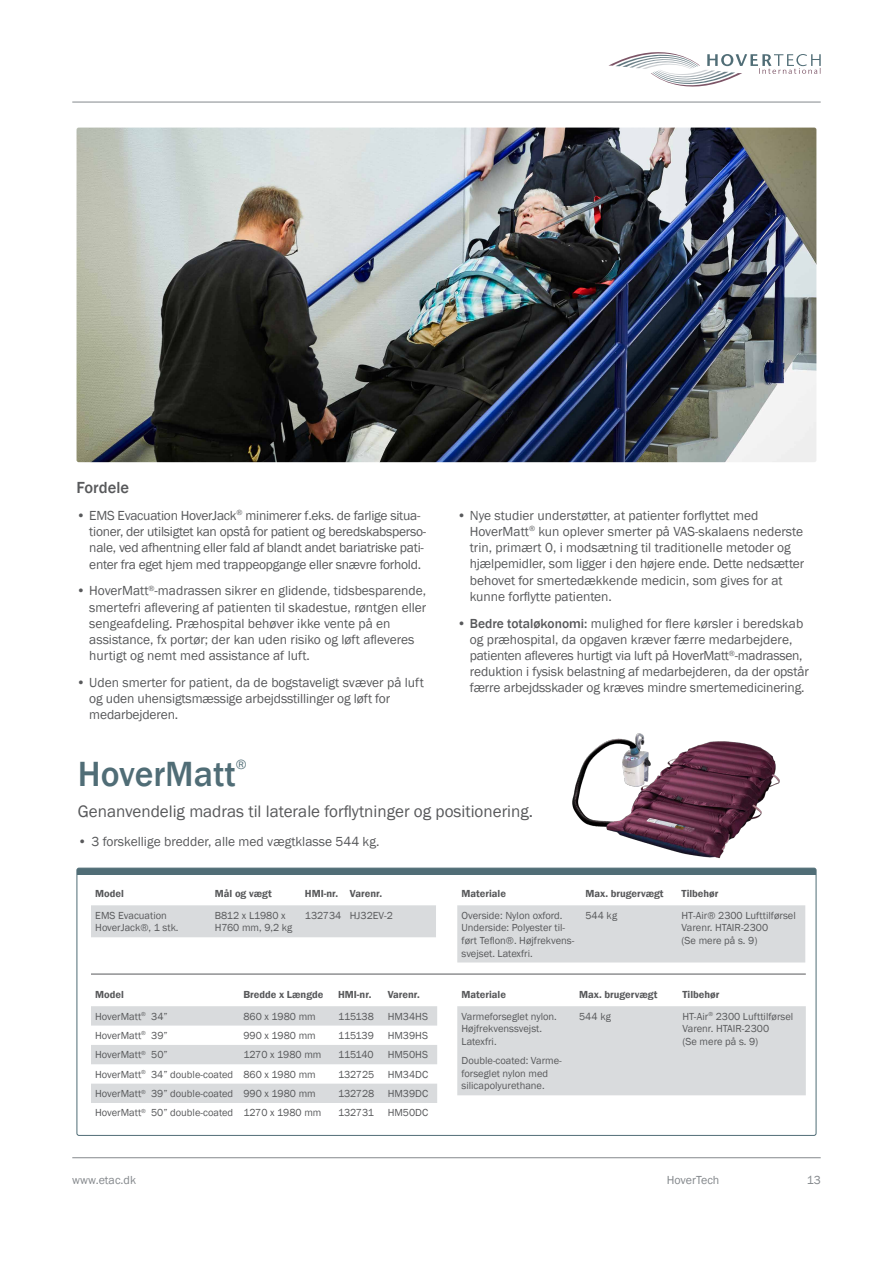
<style>
.page{position:relative;width:893px;height:1263px;background:#fff}
.page>*{position:absolute;margin:0;border:0;box-sizing:border-box;transform-origin:0 0}
.t1{font:500 36px "Franklin Gothic";color:#506d76}
.t2{font:17.1px "Franklin Gothic";color:#58595b}
.t3{font:500 16.5px "Franklin Gothic";color:#58595b}
.t4{font:13.95px "Franklin Gothic";color:#506d76}
.t5{font:13.5px/16.2px "Franklin Gothic";letter-spacing:-.01em;color:#58595b}
.t6{font:12px "Franklin Gothic";color:#84888c}
.t7{font:10.5px/12.6px "Franklin Gothic";color:#58595b}
.t8{font:600 10.5px "Franklin Gothic";color:#58595b}
.s1{font-weight:500}
</style>
<div class="page">
<hr style="left:72px;top:102px;width:749px;height:1px;background:#84888c">
<svg style="left:608px;top:52px;width:213px;height:35px"></svg>
<hr style="left:72px;top:1157px;width:749px;height:1px;background:#84888c">
<img style="left:77px;top:128px;width:739px;height:334px">
<img style="left:554px;top:733px;width:242px;height:135px">
<div style="left:77px;top:868px;width:739px;height:7px;background:#506d76"></div>
<div style="left:77px;top:868px;width:739px;height:268px;border:1px solid #506d76;border-radius:2px"></div>
<div style="left:91px;top:905px;width:345px;height:32px;background:#d9dbdd"></div>
<div style="left:457px;top:905px;width:348px;height:57px;background:#d9dbdd"></div>
<svg style="left:91px;top:1006px;width:346px;height:97px"></svg>
<div style="left:457px;top:1006px;width:349px;height:89px;background:#d9dbdd"></div>
<hr style="left:91px;top:974px;width:715px;height:1px;background:#58595b">
<p class="t3" style="left:77px;top:477px;width:54px">Fordele</p>
<p class="t5" style="left:89px;top:508px;width:339px;text-indent:-13px">• EMS Evacuation HoverJack<sup>®</sup> minimerer f.eks. de farlige situa&shy;tioner, der utilsigtet kan opstå for patient og beredskabsperso&shy;nale, ved afhentning eller fald af blandt andet bariatriske pati&shy;enter fra eget hjem med trappeopgange eller snævre forhold.</p>
<p class="t5" style="left:89px;top:583px;width:339px;text-indent:-13px">• HoverMatt<sup>®</sup>-madrassen sikrer en glidende, tidsbesparende, smertefri aflevering af patienten til skadestue, røntgen eller sengeafdeling. Præhospital behøver ikke vente på en assistance, fx portør; der kan uden risiko og løft afleveres hurtigt og nemt med assistance af luft.</p>
<p class="t5" style="left:89px;top:675px;width:336px;text-indent:-13px">• Uden smerter for patient, da de bogstaveligt svæver på luft og uden uhensigtsmæssige arbejdsstillinger og løft for medarbejderen.</p>
<p class="t5" style="left:470px;top:507px;width:336px;text-indent:-13px">• Nye studier understøtter, at patienter forflyttet med HoverMatt<sup>®</sup> kun oplever smerter på VAS-skalaens nederste trin, primært 0, i modsætning til traditionelle metoder og hjælpemidler, som ligger i den højere ende. Dette nedsætter behovet for smertedækkende medicin, som gives for at kunne forflytte patienten.</p>
<p class="t5" style="left:470px;top:615px;width:341px;text-indent:-13px">• <span class="s1">Bedre totaløkonomi:</span> mulighed for flere kørsler i beredskab og præhospital, da opgaven kræver færre medarbejdere, patienten afleveres hurtigt via luft på HoverMatt<sup>®</sup>-madrassen, reduktion i fysisk belastning af medarbejderen, da der opstår færre arbejdsskader og kræves mindre smertemedicinering.</p>
<h1 class="t1" style="left:78px;top:751px;width:160px">HoverMatt</h1>
<p class="t4" style="left:236px;top:755px;width:12px">®</p>
<p class="t2" style="left:78px;top:800px;width:457px">Genanvendelig madras til laterale forflytninger og positionering.</p>
<p class="t5" style="left:78px;top:833px;width:303px">• 3 forskellige bredder, alle med vægtklasse 544 kg.</p>
<p class="t8" style="left:95px;top:887px;width:30px">Model</p>
<p class="t8" style="left:215px;top:887px;width:58px">Mål og vægt</p>
<p class="t8" style="left:305px;top:887px;width:79px">HMI-nr. Varenr.</p>
<p class="t7" style="left:95px;top:909px;width:85px">EMS Evacuation<br>HoverJack®, 1 stk.</p>
<p class="t7" style="left:215px;top:909px;width:79px">B812 x L1980 x<br>H760 mm, 9,2 kg</p>
<p class="t7" style="left:305px;top:909px;width:90px">132734 HJ32EV-2</p>
<p class="t8" style="left:95px;top:988px;width:30px">Model</p>
<p class="t8" style="left:243px;top:988px;width:82px">Bredde x Længde</p>
<p class="t8" style="left:338px;top:988px;width:35px">HMI-nr.</p>
<p class="t8" style="left:388px;top:988px;width:34px">Varenr.</p>
<p class="t7" style="left:95px;top:1010px;width:74px">HoverMatt<sup>®</sup> 34”</p>
<p class="t7" style="left:243px;top:1010px;width:74px">860 x 1980 mm</p>
<p class="t7" style="left:338px;top:1010px;width:37px">115138</p>
<p class="t7" style="left:388px;top:1010px;width:42px">HM34HS</p>
<p class="t7" style="left:95px;top:1029px;width:74px">HoverMatt<sup>®</sup> 39”</p>
<p class="t7" style="left:243px;top:1029px;width:74px">990 x 1980 mm</p>
<p class="t7" style="left:338px;top:1029px;width:37px">115139</p>
<p class="t7" style="left:388px;top:1029px;width:42px">HM39HS</p>
<p class="t7" style="left:95px;top:1049px;width:74px">HoverMatt<sup>®</sup> 50”</p>
<p class="t7" style="left:243px;top:1049px;width:80px">1270 x 1980 mm</p>
<p class="t7" style="left:338px;top:1049px;width:37px">115140</p>
<p class="t7" style="left:388px;top:1049px;width:42px">HM50HS</p>
<p class="t7" style="left:95px;top:1068px;width:222px">HoverMatt<sup>®</sup> 34” double-coated 860 x 1980 mm</p>
<p class="t7" style="left:338px;top:1068px;width:38px">132725</p>
<p class="t7" style="left:388px;top:1068px;width:42px">HM34DC</p>
<p class="t7" style="left:95px;top:1087px;width:222px">HoverMatt<sup>®</sup> 39” double-coated 990 x 1980 mm</p>
<p class="t7" style="left:338px;top:1087px;width:38px">132728</p>
<p class="t7" style="left:388px;top:1087px;width:42px">HM39DC</p>
<p class="t7" style="left:95px;top:1107px;width:228px">HoverMatt<sup>®</sup> 50” double-coated 1270 x 1980 mm</p>
<p class="t7" style="left:338px;top:1107px;width:37px">132731</p>
<p class="t7" style="left:388px;top:1107px;width:42px">HM50DC</p>
<p class="t8" style="left:461px;top:887px;width:46px">Materiale</p>
<p class="t8" style="left:585px;top:887px;width:80px">Max. brugervægt</p>
<p class="t8" style="left:682px;top:887px;width:39px">Tilbehør</p>
<p class="t7" style="left:461px;top:909px;width:114px">Overside: Nylon oxford.<br>Underside: Polyester til&shy;ført Teflon®. Højfrekvens&shy;svejset. Latexfri.</p>
<p class="t7" style="left:585px;top:909px;width:33px">544 kg</p>
<p class="t7" style="left:682px;top:909px;width:116px">HT-Air® 2300 Lufttilførsel<br>Varenr. HTAIR-2300<br>(Se mere på s. 9)</p>
<p class="t8" style="left:461px;top:988px;width:46px">Materiale</p>
<p class="t8" style="left:579px;top:988px;width:80px">Max. brugervægt</p>
<p class="t8" style="left:682px;top:988px;width:39px">Tilbehør</p>
<p class="t7" style="left:461px;top:1010px;width:97px">Varmeforseglet nylon.<br>Højfrekvenssvejst.<br>Latexfri.</p>
<p class="t7" style="left:461px;top:1054px;width:102px">Double-coated: Varme&shy;forseglet nylon med silicapolyurethane.</p>
<p class="t7" style="left:579px;top:1010px;width:33px">544 kg</p>
<p class="t7" style="left:682px;top:1010px;width:112px">HT-Air<sup>®</sup> 2300 Lufttilførsel<br>Varenr. HTAIR-2300<br>(Se mere på s. 9)</p>
<p class="t6" style="left:72px;top:1173px;width:65px">www.etac.dk</p>
<p class="t6" style="left:667px;top:1173px;width:54px">HoverTech</p>
<p class="t6" style="left:807px;top:1173px;width:15px">13</p>
</div>
